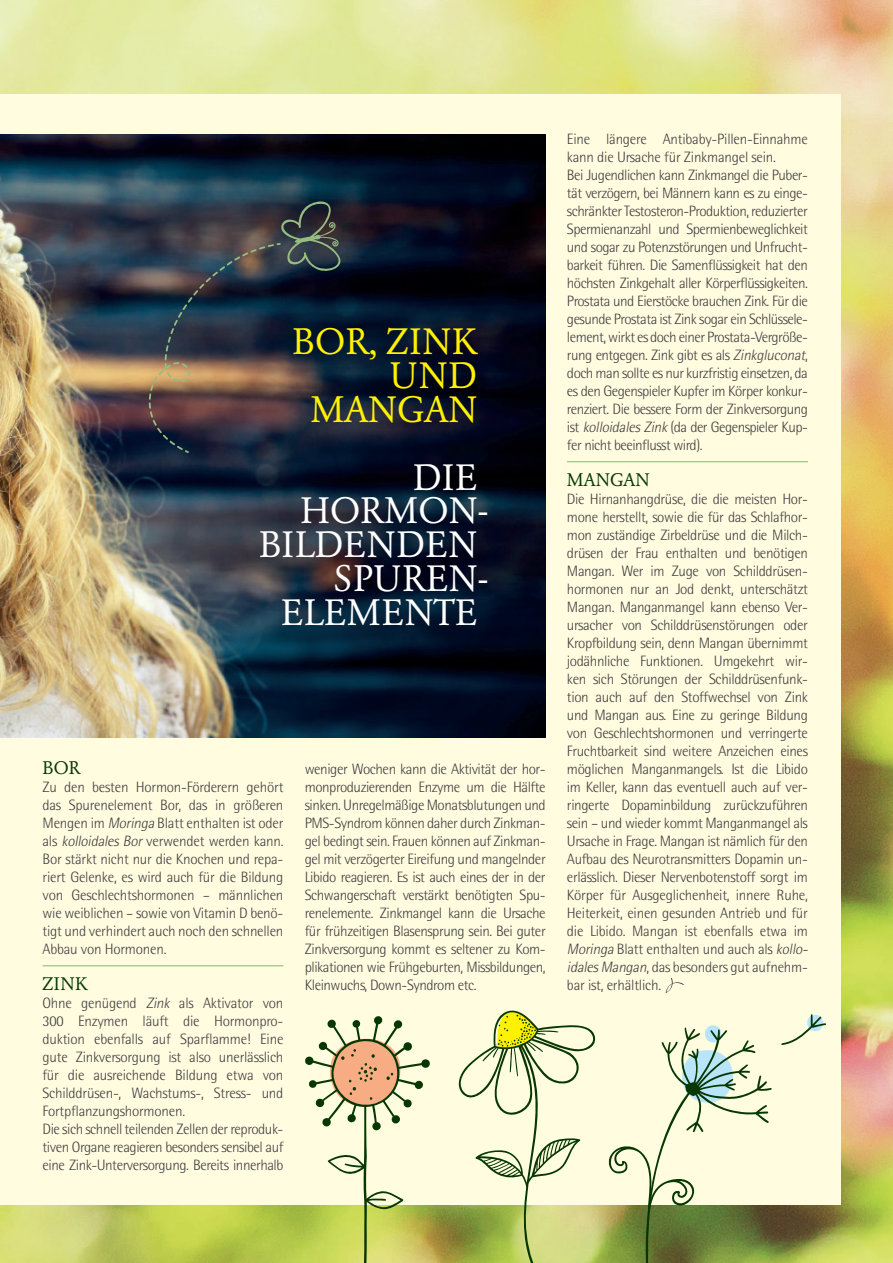
<style>
.page{position:relative;width:893px;height:1263px;background:#fff}
.page>*{position:absolute;margin:0;border:0;box-sizing:border-box;transform-origin:0 0}
.t1{font:36.3px/33.9px "Garamond BQ";letter-spacing:.005em;color:#fff;text-align:right}
.t2{font:36.3px/33.9px "Garamond BQ";letter-spacing:.005em;color:#fff101;text-align:right}
.t3{font:18px "Garamond BQ";letter-spacing:.005em;color:#073802}
.t4{font:300 15px/18px "AT Rotis Semi Sans";letter-spacing:-.025em;color:#3e3e3f}
.s1{font-style:italic}
</style>
<div class="page">
<img style="left:0;top:0;width:893px;height:1263px">
<div style="left:0;top:94px;width:841px;height:1110px;background:#fffce0"></div>
<hr style="left:43px;top:965px;width:240px;height:1px;background:#8ab66d">
<hr style="left:567px;top:461px;width:241px;height:1px;background:#8ab66d">
<img style="left:0;top:134px;width:546px;height:604px">
<svg style="left:608px;top:1025px;width:164px;height:238px"></svg>
<svg style="left:781px;top:1014px;width:45px;height:31px"></svg>
<svg style="left:455px;top:1010px;width:141px;height:253px"></svg>
<svg style="left:305px;top:1016px;width:125px;height:247px"></svg>
<svg style="left:149px;top:200px;width:194px;height:253px"></svg>
<svg style="left:665px;top:978px;width:19px;height:15px"></svg>
<h1 class="t2" style="left:292px;top:325px;width:186px">BOR, ZINK<br>UND<br>MANGAN</h1>
<h1 class="t1" style="left:259px;top:461px;width:230px">DIE<br>HORMON-<br>BILDENDEN<br>SPUREN-<br>ELEMENTE</h1>
<p class="t3" style="left:43px;top:758px;width:40px">BOR</p>
<p class="t4" style="left:43px;top:779px;width:242px;text-align:justify">Zu den besten Hormon-Förderern gehört das Spurenelement Bor, das in größeren Mengen im <span class="s1">Moringa</span> Blatt enthalten ist oder als <span class="s1">kolloidales Bor</span> verwendet werden kann.<br>Bor stärkt nicht nur die Knochen und repa&shy;riert Gelenke, es wird auch für die Bildung von Geschlechtshormonen – männlichen wie weiblichen – sowie von Vitamin D benö&shy;tigt und verhindert auch noch den schnellen Abbau von Hormonen.</p>
<p class="t3" style="left:43px;top:974px;width:46px">ZINK</p>
<p class="t4" style="left:43px;top:995px;width:242px">Ohne genügend <span class="s1">Zink</span> als Aktivator von 300 Enzymen läuft die Hormonpro&shy;duktion ebenfalls auf Sparflamme! Eine gute Zinkversorgung ist also unerlässlich für die ausreichende Bildung etwa von Schilddrüsen-, Wachstums-, Stress- und Fortpflanzungshormonen.<br>Die sich schnell teilenden Zellen der reproduk&shy;tiven Organe reagieren besonders sensibel auf eine Zink-Unterversorgung. Bereits innerhalb</p>
<p class="t4" style="left:305px;top:761px;width:242px;text-align:justify">weniger Wochen kann die Aktivität der hor&shy;monproduzierenden Enzyme um die Hälfte sinken. Unregelmäßige Monatsblutungen und PMS-Syndrom können daher durch Zinkman&shy;gel bedingt sein. Frauen können auf Zinkman&shy;gel mit verzögerter Eireifung und mangelnder Libido reagieren. Es ist auch eines der in der Schwangerschaft verstärkt benötigten Spu&shy;renelemente. Zinkmangel kann die Ursache für frühzeitigen Blasensprung sein. Bei guter Zinkversorgung kommt es seltener zu Kom&shy;plikationen wie Frühgeburten, Missbildungen, Kleinwuchs, Down-Syndrom etc.</p>
<p class="t4" style="left:567px;top:131px;width:242px">Eine längere Antibaby-Pillen-Einnahme kann die Ursache für Zinkmangel sein.<br>Bei Jugendlichen kann Zinkmangel die Puber&shy;tät verzögern, bei Männern kann es zu einge&shy;schränkter Testosteron-Produktion, reduzierter Spermienanzahl und Spermienbeweglichkeit und sogar zu Potenzstörungen und Unfrucht&shy;barkeit führen. Die Samenflüssigkeit hat den höchsten Zinkgehalt aller Körperflüssigkeiten.<br>Prostata und Eierstöcke brauchen Zink. Für die gesunde Prostata ist Zink sogar ein Schlüssele&shy;lement, wirkt es doch einer Prostata-Vergröße&shy;rung entgegen. Zink gibt es als <span class="s1">Zinkgluconat</span>, doch man sollte es nur kurzfristig einsetzen, da es den Gegenspieler Kupfer im Körper konkur&shy;renziert. Die bessere Form der Zinkversorgung ist <span class="s1">kolloidales Zink</span> (da der Gegenspieler Kup&shy;fer nicht beeinflusst wird).</p>
<p class="t3" style="left:567px;top:470px;width:84px">MANGAN</p>
<p class="t4" style="left:567px;top:491px;width:245px">Die Hirnanhangdrüse, die die meisten Hor&shy;mone herstellt, sowie die für das Schlafhor&shy;mon zuständige Zirbeldrüse und die Milch&shy;drüsen der Frau enthalten und benötigen Mangan. Wer im Zuge von Schilddrüsen&shy;hormonen nur an Jod denkt, unterschätzt Mangan. Manganmangel kann ebenso Ver&shy;ursacher von Schilddrüsenstörungen oder Kropfbildung sein, denn Mangan übernimmt jodähnliche Funktionen. Umgekehrt wir&shy;ken sich Störungen der Schilddrüsenfunk&shy;tion auch auf den Stoffwechsel von Zink und Mangan aus. Eine zu geringe Bildung von Geschlechtshormonen und verringerte Fruchtbarkeit sind weitere Anzeichen eines möglichen Manganmangels. Ist die Libido im Keller, kann das eventuell auch auf ver&shy;ringerte Dopaminbildung zurückzuführen sein – und wieder kommt Manganmangel als Ursache in Frage. Mangan ist nämlich für den Aufbau des Neurotransmitters Dopamin un&shy;erlässlich. Dieser Nervenbotenstoff sorgt im Körper für Ausgeglichenheit, innere Ruhe, Heiterkeit, einen gesunden Antrieb und für die Libido. Mangan ist ebenfalls etwa im <span class="s1">Moringa</span> Blatt enthalten und auch als <span class="s1">kollo&shy;idalesMangan</span>, das besonders gut aufnehm&shy;bar ist, erhältlich.</p>
</div>
